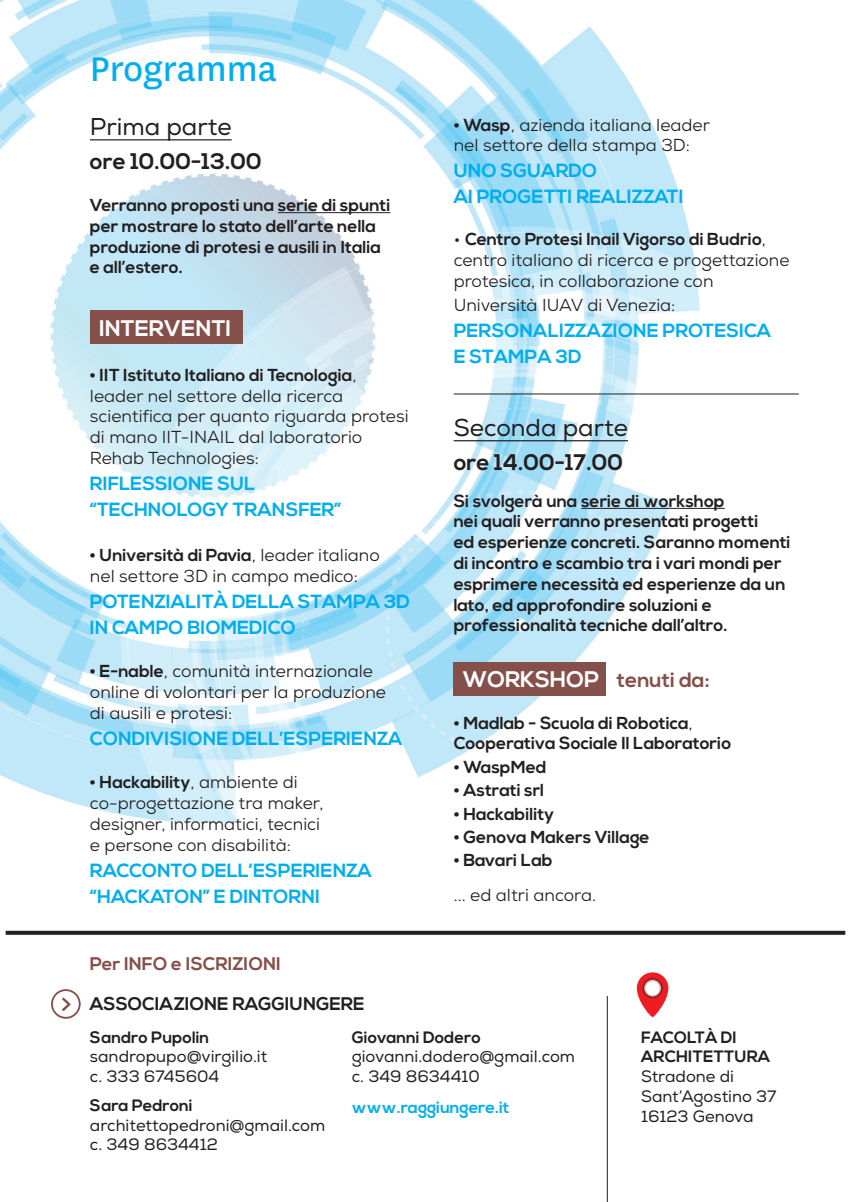
<style>
.page{position:relative;width:851px;height:1202px;background:#fff}
.page>*{position:absolute;margin:0;border:0;box-sizing:border-box;transform-origin:0 0}
.t1{font:40px "National";color:#00aeef}
.t2{font:24.2px "Nexa";color:#231f20}
.t3{font:700 22.6px "Nexa";color:#231f20}
.t4{font:700 22.6px "Nexa";color:#fff}
.t5{font:700 20.8px "Nexa";color:#854f4a}
.t6{font:700 19px/26px "Nexa";color:#00aeef}
.t7{font:700 18.2px "Nexa";color:#231f20}
.t8{font:700 18.2px "Nexa";color:#854f4a}
.t9{font:17.4px/20.8px "Nexa";color:#231f20}
.t10{font:700 17.4px/20.8px "Nexa";color:#231f20}
.t11{font:16.4px/19.8px "Nexa";color:#231f20}
.t12{font:700 16.4px/19.8px "Nexa";color:#231f20}
.t13{font:700 16.4px "Nexa";color:#00aeef}
.s1{font-weight:700}
.s2{font-size:22.6px;color:#fff}
.s3{font-weight:400}
</style>
<div class="page">
<img style="left:0;top:0;width:846px;height:994px">
<div style="left:453px;top:662px;width:153px;height:33px;background:#854f4a"></div>
<div style="left:90px;top:311px;width:152px;height:33px;background:#854f4a"></div>
<hr style="left:90px;top:139px;width:142px;height:1px;background:#231f20">
<hr style="left:278px;top:212px;width:112px;height:1px;background:#231f20">
<hr style="left:453px;top:440px;width:175px;height:1px;background:#231f20">
<hr style="left:581px;top:508px;width:143px;height:1px;background:#231f20">
<hr style="left:453px;top:394px;width:345px;height:1px;background:#231f20">
<svg style="left:62px;top:997px;width:8px;height:14px"></svg>
<div style="left:51px;top:989px;width:30px;height:30px;border:2px solid #854f4a;border-radius:50%"></div>
<hr style="left:607px;top:996px;width:1px;height:206px;background:#231f20">
<svg style="left:6px;top:931px;width:839px;height:4px;background:#2e2a2b"></svg>
<svg style="left:636px;top:972px;width:32px;height:45px"></svg>
<svg style="left:642px;top:978px;width:20px;height:20px"></svg>
<svg style="left:644px;top:980px;width:17px;height:17px"></svg>
<div style="left:645px;top:981px;width:14px;height:14px;background:#fff;border-radius:50%"></div>
<h1 class="t1" style="left:90px;top:42px;width:188px">Programma</h1>
<h2 class="t2" style="left:90px;top:112px;width:143px">Prima parte</h2>
<p class="t3" style="left:90px;top:148px;width:173px">ore 10.00-13.00</p>
<p class="t10" style="left:90px;top:195px;width:302px">Verranno proposti una serie di spunti per mostrare lo stato dell’arte nella produzione di protesi e ausili in Italia e all’estero.</p>
<p class="t4" style="left:99px;top:315px;width:131px">Interventi</p>
<p class="t9" style="left:90px;top:364px;width:320px"><span class="s1">• IIT Istituto Italiano di Tecnologia</span>, leader nel settore della ricerca scientifica per quanto riguarda protesi di mano IIT-INAIL dal laboratorio Rehab Technologies:</p>
<p class="t6" style="left:90px;top:471px;width:253px">riflessione sul “Technology Transfer”</p>
<p class="t9" style="left:90px;top:545px;width:291px"><span class="s1">• Università di Pavia</span>, leader italiano nel settore 3D in campo medico:</p>
<p class="t6" style="left:90px;top:589px;width:320px">potenzialità della stampa 3D in campo biomedico</p>
<p class="t9" style="left:90px;top:661px;width:297px"><span class="s1">• E-nable</span>, comunità internazionale online di volontari per la produzione di ausili e protesi:</p>
<p class="t6" style="left:90px;top:726px;width:314px">condivisione dell’esperienza</p>
<p class="t9" style="left:90px;top:772px;width:235px"><span class="s1">• Hackability</span>, ambiente di co-progettazione tra maker, designer, informatici, tecnici e persone con disabilità:</p>
<p class="t6" style="left:90px;top:858px;width:283px">racconto dell’esperienza “Hackaton” e di ntorni</p>
<p class="t8" style="left:90px;top:954px;width:53px">Per INFO</p>
<p class="t8" style="left:171px;top:954px;width:109px">e iscrizioni</p>
<p class="t7" style="left:90px;top:993px;width:276px">Associazione Raggiu ngere</p>
<p class="t9" style="left:453px;top:114px;width:258px"><span class="s1">• Wasp</span>, azienda italiana leader nel settore della stampa 3D:</p>
<p class="t6" style="left:453px;top:159px;width:222px">uno sguardo<br>ai progetti realizzati</p>
<p class="t9" style="left:453px;top:229px;width:337px">• <span class="s1">Centro Protesi Inail Vigorso di Budrio</span>, centro italiano di ricerca e progettazione protesica, in collaborazione con</p>
<p class="t9" style="left:453px;top:294px;width:223px">Università IUAV di Venezia:</p>
<p class="t6" style="left:453px;top:318px;width:27px">PERSONAL</p>
<p class="t6" style="left:559px;top:318px;width:19px">IZZAZ</p>
<p class="t6" style="left:613px;top:318px;width:20px">IONE</p>
<p class="t6" style="left:662px;top:318px;width:96px">PROTESICA</p>
<p class="t6" style="left:453px;top:344px;width:128px">E STAM PA 3D</p>
<h2 class="t2" style="left:453px;top:413px;width:176px">Seconda parte</h2>
<p class="t3" style="left:453px;top:449px;width:171px">ore 14.00-17.00</p>
<p class="t10" style="left:453px;top:491px;width:338px">Si svolgerà una serie di workshop<br>nei quali verranno presentati progetti<br>ed esperienze concreti. Saranno momenti di incontro e scambio tra i vari mondi per esprimere necessità ed esperienze da un lato, ed approfondire soluzioni e professionalità tecniche dall’altro.</p>
<p class="t5" style="left:462px;top:668px;width:248px"><span class="s2">workshop</span> tenuti da:</p>
<p class="t10" style="left:453px;top:713px;width:279px">• Madlab - Scuola di Robotica<span class="s3">,<br></span>Cooperativa Sociale Il Laboratorio</p>
<p class="t10" style="left:453px;top:757px;width:94px">• WaspMed</p>
<p class="t10" style="left:453px;top:780px;width:92px">• Astrati srl</p>
<p class="t10" style="left:453px;top:804px;width:102px">• Hackability</p>
<p class="t10" style="left:453px;top:827px;width:197px">• Genova Makers Village</p>
<p class="t10" style="left:453px;top:851px;width:100px">• Bavari Lab</p>
<p class="t9" style="left:453px;top:885px;width:144px">... ed altri ancora.</p>
<p class="t12" style="left:90px;top:1027px;width:121px">Sandro Pupolin</p>
<p class="t11" style="left:90px;top:1047px;width:179px">sandropupo@virgilio.it c. 333 6745604</p>
<p class="t12" style="left:90px;top:1096px;width:104px">Sara Pedroni</p>
<p class="t11" style="left:90px;top:1115px;width:237px">architettopedroni@gmail.com c. 349 8634412</p>
<p class="t12" style="left:351px;top:1027px;width:131px">Giovanni Dodero</p>
<p class="t11" style="left:351px;top:1047px;width:225px">giovanni.dodero@gmail.com c. 349 8634410</p>
<p class="t13" style="left:351px;top:1098px;width:159px">www.raggiungere.it</p>
<p class="t12" style="left:641px;top:1027px;width:131px">Facoltà di<br>Archi tettura</p>
<p class="t11" style="left:641px;top:1067px;width:137px">Stradone di<br>Sant’Agostino 37<br>16123 Genova</p>
</div>
